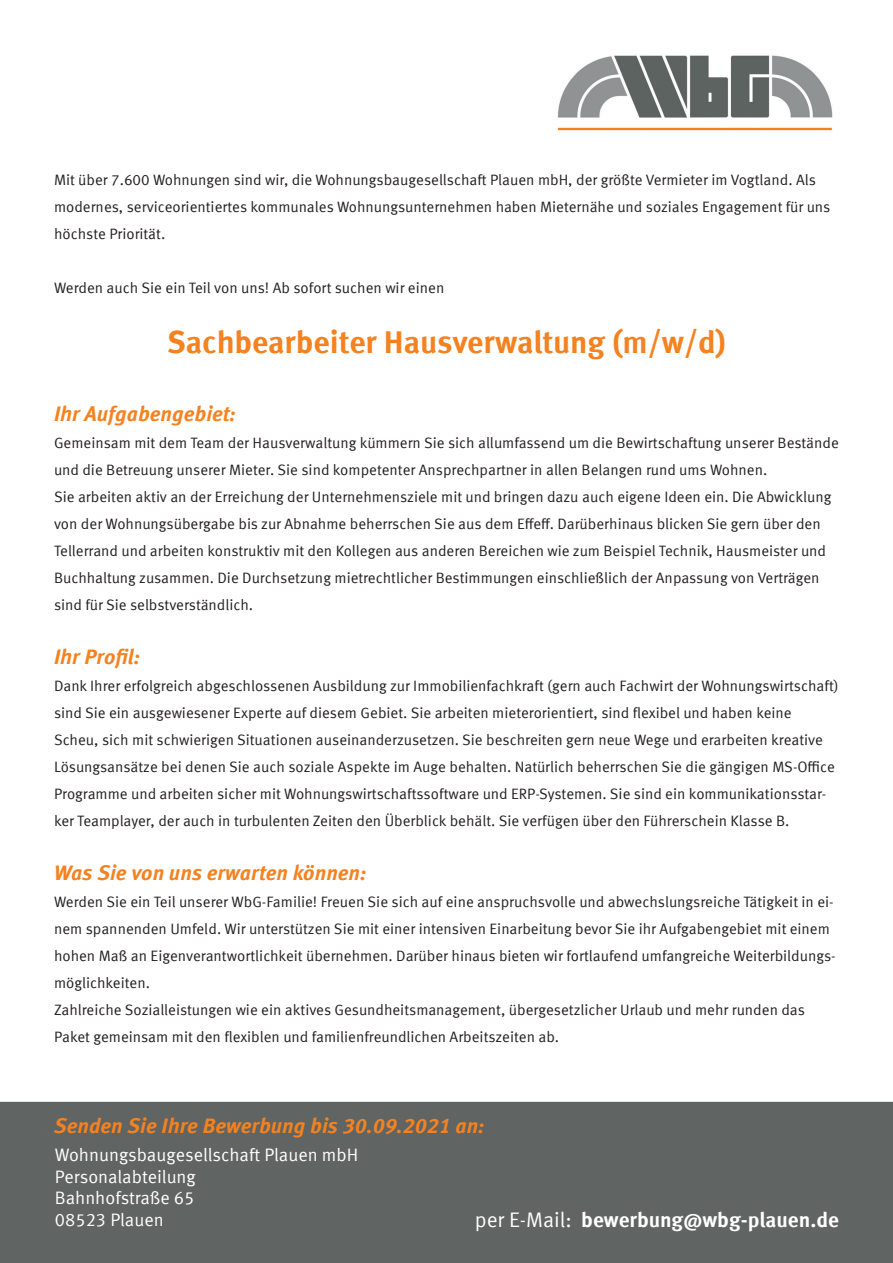
<style>
.page{position:relative;width:893px;height:1263px;background:#fff}
.page>*{position:absolute;margin:0;border:0;box-sizing:border-box;transform-origin:0 0}
.t1{font:700 31.5px "Meta Offc";color:#f58220}
.t2{font:italic 700 21px "Meta Offc";color:#f58220}
.t3{font:700 21px "Meta Offc";color:#fff}
.t4{font:18px "Meta Offc Norm";color:#fff}
.t5{font:15px/27px "Meta Offc Norm";color:#231f20}
.s1{font-family:"Meta Offc Norm";font-weight:400}
</style>
<div class="page">
<img style="left:557px;top:55px;width:276px;height:76px">
<div style="left:0;top:1102px;width:893px;height:161px;background:#606462"></div>
<p class="t5" style="left:54px;top:167px;width:778px">Mit über 7.600 Wohnungen sind wir, die Wohnungsbaugesellschaft Plauen mbH, der größte Vermieter im Vogtland. Als modernes, serviceorientiertes kommunales Wohnungsunternehmen haben Mieternähe und soziales Engagement für uns höchste Priorität.</p>
<p class="t5" style="left:54px;top:275px;width:392px">Werden auch Sie ein Teil von uns! Ab sofort suchen wir einen</p>
<p class="t1" style="left:167px;top:323px;width:560px">Sachbearbeiter Hausverwaltung (m/w/d)</p>
<p class="t2" style="left:54px;top:401px;width:183px">Ihr Aufgabengebiet:</p>
<p class="t5" style="left:54px;top:430px;width:786px">Gemeinsam mit dem Team der Hausverwaltung kümmern Sie sich allumfassend um die Bewirtschaftung unserer Bestände und die Betreuung unserer Mieter. Sie sind kompetenter Ansprechpartner in allen Belangen rund ums Wohnen.</p>
<p class="t5" style="left:54px;top:484px;width:779px">Sie arbeiten aktiv an der Erreichung der Unternehmensziele mit und bringen dazu auch eigene Ideen ein. Die Abwicklung von der Wohnungsübergabe bis zur Abnahme beherrschen Sie aus dem Effeff. Darüberhinaus blicken Sie gern über den Tellerrand und arbeiten konstruktiv mit den Kollegen aus anderen Bereichen wie zum Beispiel Technik, Hausmeister und Buchhaltung zusammen. Die Durchsetzung mietrechtlicher Bestimmungen einschließlich der Anpassung von Verträgen sind für Sie selbstverständlich.</p>
<p class="t2" style="left:54px;top:644px;width:88px">Ihr Profil:</p>
<p class="t5" style="left:54px;top:673px;width:786px">Dank Ihrer erfolgreich abgeschlossenen Ausbildung zur Immobilienfachkraft (gern auch Fachwirt der Wohnungswirtschaft) sind Sie ein ausgewiesener Experte auf diesem Gebiet. Sie arbeiten mieterorientiert, sind flexibel und haben keine Scheu, sich mit schwierigen Situationen auseinanderzusetzen. Sie beschreiten gern neue Wege und erarbeiten kreative Lösungsansätze bei denen Sie auch soziale Aspekte im Auge behalten. Natürlich beherrschen Sie die gängigen MS-Office Programme und arbeiten sicher mit Wohnungswirtschaftssoftware und ERP-Systemen. Sie sind ein kommunikationsstar&shy;ker Teamplayer, der auch in turbulenten Zeiten den Überblick behält. Sie verfügen über den Führerschein Klasse B.</p>
<p class="t2" style="left:54px;top:860px;width:314px">Was Sie von uns erwarten können:</p>
<p class="t5" style="left:54px;top:889px;width:783px">Werden Sie ein Teil unserer WbG-Familie! Freuen Sie sich auf eine anspruchsvolle und abwechslungsreiche Tätigkeit in ei&shy;nem spannenden Umfeld. Wir unterstützen Sie mit einer intensiven Einarbeitung bevor Sie ihr Aufgabengebiet mit einem hohen Maß an Eigenverantwortlichkeit übernehmen. Darüber hinaus bieten wir fortlaufend umfangreiche Weiterbildungs&shy;möglichkeiten.</p>
<p class="t5" style="left:54px;top:997px;width:752px">Zahlreiche Sozialleistungen wie ein aktives Gesundheitsmanagement, übergesetzlicher Urlaub und mehr runden das<br>Paket gemeinsam mit den flexiblen und familienfreundlichen Arbeitszeiten ab.</p>
<p class="t2" style="left:54px;top:1113px;width:432px">Senden Sie Ihre Bewerbung bis 30.09.2021 an:</p>
<p class="t4" style="left:55px;top:1144px;width:305px">Wohnungsbaugesellschaft Plauen mbH</p>
<p class="t4" style="left:55px;top:1166px;width:142px">Personalabteilung</p>
<p class="t4" style="left:55px;top:1187px;width:141px">Bahnhofstraße 65</p>
<p class="t4" style="left:55px;top:1209px;width:110px">08523 Plauen</p>
<p class="t3" style="left:475px;top:1207px;width:366px"><span class="s1">per E-Mail:</span> bewerbung@wbg-plauen.de</p>
</div>
